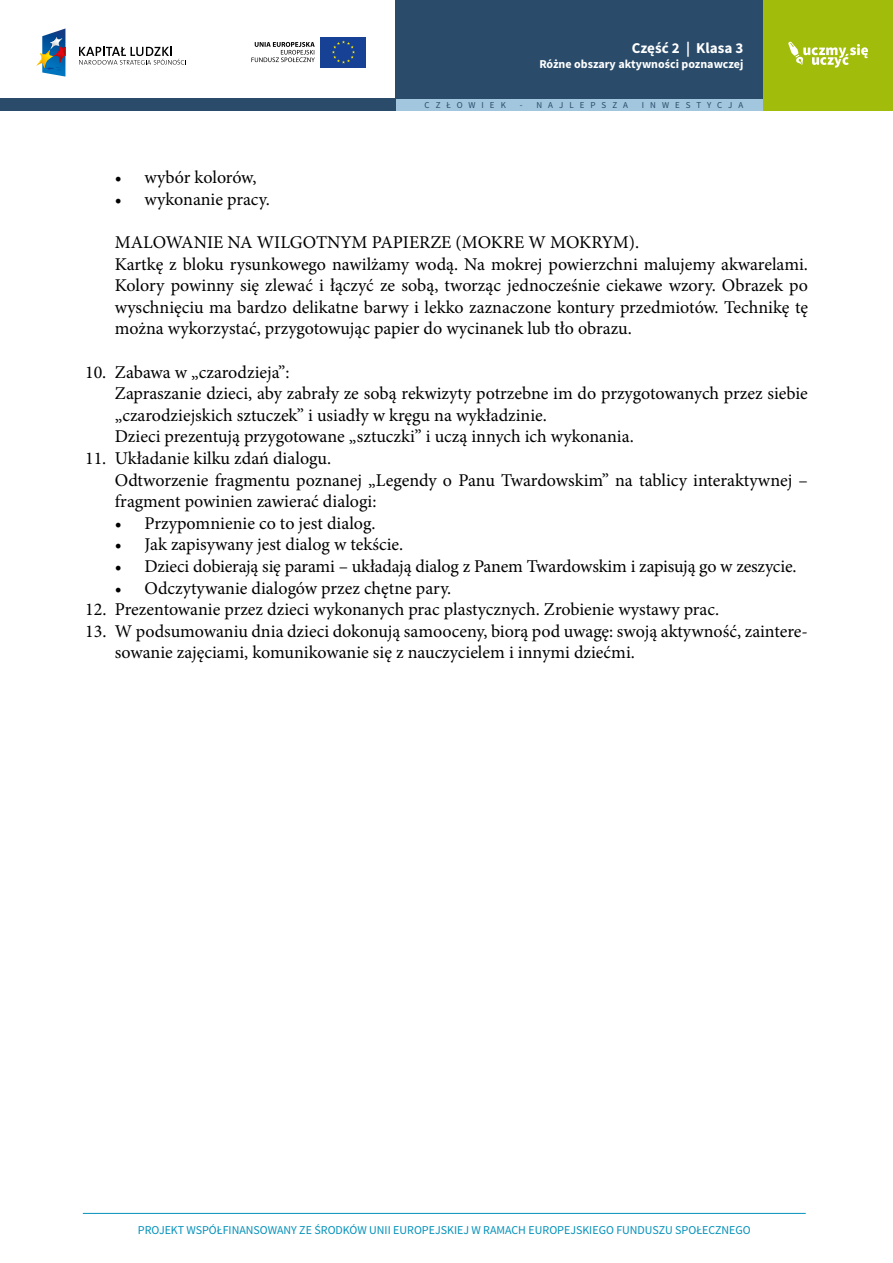
<style>
.page{position:relative;width:893px;height:1263px;background:#fff}
.page>*{position:absolute;margin:0;border:0;box-sizing:border-box;transform-origin:0 0}
.t1{font:18px/21.6px "Minion Pro";color:#000}
.t2{font:700 15px "Source Sans Pro";color:#fff}
.t3{font:12px "Source Sans Pro";color:#0592ba}
.t4{font:700 12px "Source Sans Pro";color:#fff}
.t5{font:9px "Source Sans Pro";letter-spacing:.67em;color:#2a4b6a}
</style>
<div class="page">
<div style="left:395px;top:99px;width:368px;height:12px;background:#a2c6dd"></div>
<div style="left:0;top:99px;width:395px;height:12px;background:#2a4b6a"></div>
<div style="left:763px;top:0;width:130px;height:111px;background:#a2bc0c"></div>
<div style="left:395px;top:0;width:368px;height:99px;background:#2a4b6a"></div>
<svg style="left:788px;top:42px;width:80px;height:26px"></svg>
<hr style="left:83px;top:1213px;width:723px;height:1px;background:#0592ba">
<svg style="left:79px;top:47px;width:107px;height:18px"></svg>
<svg style="left:36px;top:28px;width:29px;height:49px"></svg>
<div style="left:320px;top:37px;width:46px;height:30px;background:#164194"></div>
<svg style="left:332px;top:40px;width:23px;height:24px"></svg>
<svg style="left:251px;top:42px;width:64px;height:20px"></svg>
<p class="t2" style="left:632px;top:39px;width:113px">Część 2 | Klasa 3</p>
<p class="t4" style="left:539px;top:56px;width:206px">Różne obszary aktywności poznawczej</p>
<p class="t5" style="left:425px;top:100px;width:83px">CZŁOWIEK</p>
<p class="t5" style="left:520px;top:100px;width:110px">- NAJLEPSZA</p>
<p class="t5" style="left:642px;top:100px;width:103px">INWESTYCJA</p>
<p class="t1" style="left:115px;top:167px;width:143px">• wybór kolorów,</p>
<p class="t1" style="left:115px;top:188px;width:157px">• wykonanie pracy.</p>
<p class="t1" style="left:115px;top:232px;width:695px">MALOWANIE NA WILGOTNYM PAPIERZE (MOKRE W MOKRYM).<br>Kartkę z bloku rysunkowego nawilżamy wodą. Na mokrej powierzchni malujemy akwarelami.<br>Kolory powinny się zlewać i łączyć ze sobą, tworząc jednocześnie ciekawe wzory. Obrazek po wyschnięciu ma bardzo delikatne barwy i lekko zaznaczone kontury przedmiotów. Technikę tę można wykorzystać, przygotowując papier do wycinanek lub tło obrazu.</p>
<p class="t1" style="left:115px;top:361px;width:695px;text-indent:-30px">10. Zabawa w „czarodzieja”:<br>Zapraszanie dzieci, aby zabrały ze sobą rekwizyty potrzebne im do przygotowanych przez siebie „czarodziejskich sztuczek” i usiadły w kręgu na wykładzinie.<br>Dzieci prezentują przygotowane „sztuczki” i uczą innych ich wykonania.</p>
<p class="t1" style="left:115px;top:448px;width:695px;text-indent:-30px">11. Układanie kilku zdań dialogu.<br>Odtworzenie fragmentu poznanej „Legendy o Panu Twardowskim” na tablicy interaktywnej – fragment powinien zawierać dialogi:</p>
<p class="t1" style="left:115px;top:512px;width:262px">• Przypomnienie co to jest dialog.</p>
<p class="t1" style="left:115px;top:534px;width:290px">• Jak zapisywany jest dialog w tekście.</p>
<p class="t1" style="left:115px;top:556px;width:683px">• Dzieci dobierają się parami – układają dialog z Panem Twardowskim i zapisują go w zeszycie.</p>
<p class="t1" style="left:115px;top:577px;width:338px">• Odczytywanie dialogów przez chętne pary.</p>
<p class="t1" style="left:85px;top:599px;width:636px">12. Prezentowanie przez dzieci wykonanych prac plastycznych. Zrobienie wystawy prac.</p>
<p class="t1" style="left:115px;top:620px;width:695px;text-indent:-30px">13. W podsumowaniu dnia dzieci dokonują samooceny, biorą pod uwagę: swoją aktywność, zaintere&shy;sowanie zajęciami, komunikowanie się z nauczycielem i innymi dziećmi.</p>
<p class="t3" style="left:138px;top:1222px;width:614px">PROJEKT WSPÓŁFINANSOWANY ZE ŚRODKÓW UNII EUROPEJSKIEJ W RAMACH EUROPEJSKIEGO FUNDUSZU SPOŁECZNEGO</p>
</div>
